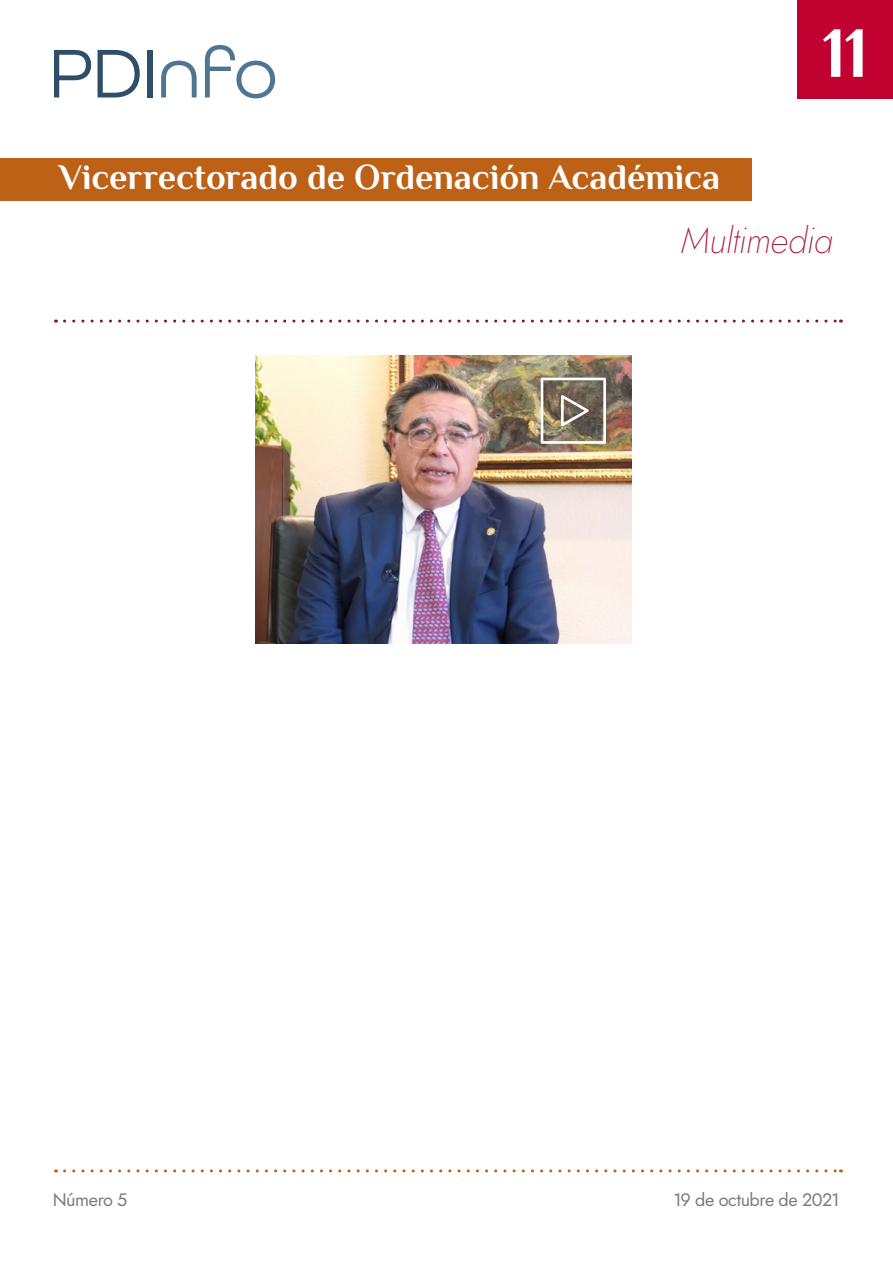
<style>
.page{position:relative;width:893px;height:1263px;background:#fff}
.page>*{position:absolute;margin:0;border:0;box-sizing:border-box;transform-origin:0 0}
.t1{font:72.75px "All Round Gothic";color:#2f4e68}
.t2{font:700 72px "Philosopher";color:#fff}
.t3{font:700 36px "Philosopher";color:#fff}
.t4{font:italic 36px "Jost";letter-spacing:-.01em;color:#a9132a}
.t5{font:18px "Jost";letter-spacing:-.02em;color:#7c7c7c}
.s1{color:#4e7692}
</style>
<div class="page">
<div style="left:797px;top:0;width:96px;height:98px;background:#c10230"></div>
<svg style="left:65px;top:1169px;width:776px;height:3px"></svg>
<div style="left:0;top:158px;width:752px;height:43px;background:#bd6117"></div>
<img style="left:255px;top:356px;width:376px;height:288px">
<svg style="left:65px;top:320px;width:776px;height:3px"></svg>
<svg style="left:541px;top:378px;width:65px;height:66px;background:#8f8678"></svg>
<h1 class="t1" style="left:49px;top:30px;width:230px">PDI<span class="s1">nfo</span></h1>
<p class="t3" style="left:59px;top:154px;width:662px">Vicerrectorado de Ordenación Académica</p>
<h2 class="t2" style="left:822px;top:5px;width:47px">11</h2>
<p class="t4" style="left:680px;top:216px;width:154px">Multimedia</p>
<p class="t5" style="left:53px;top:1187px;width:76px">Número 5</p>
<p class="t5" style="left:673px;top:1187px;width:168px">19 de octubre de 2021</p>
</div>
